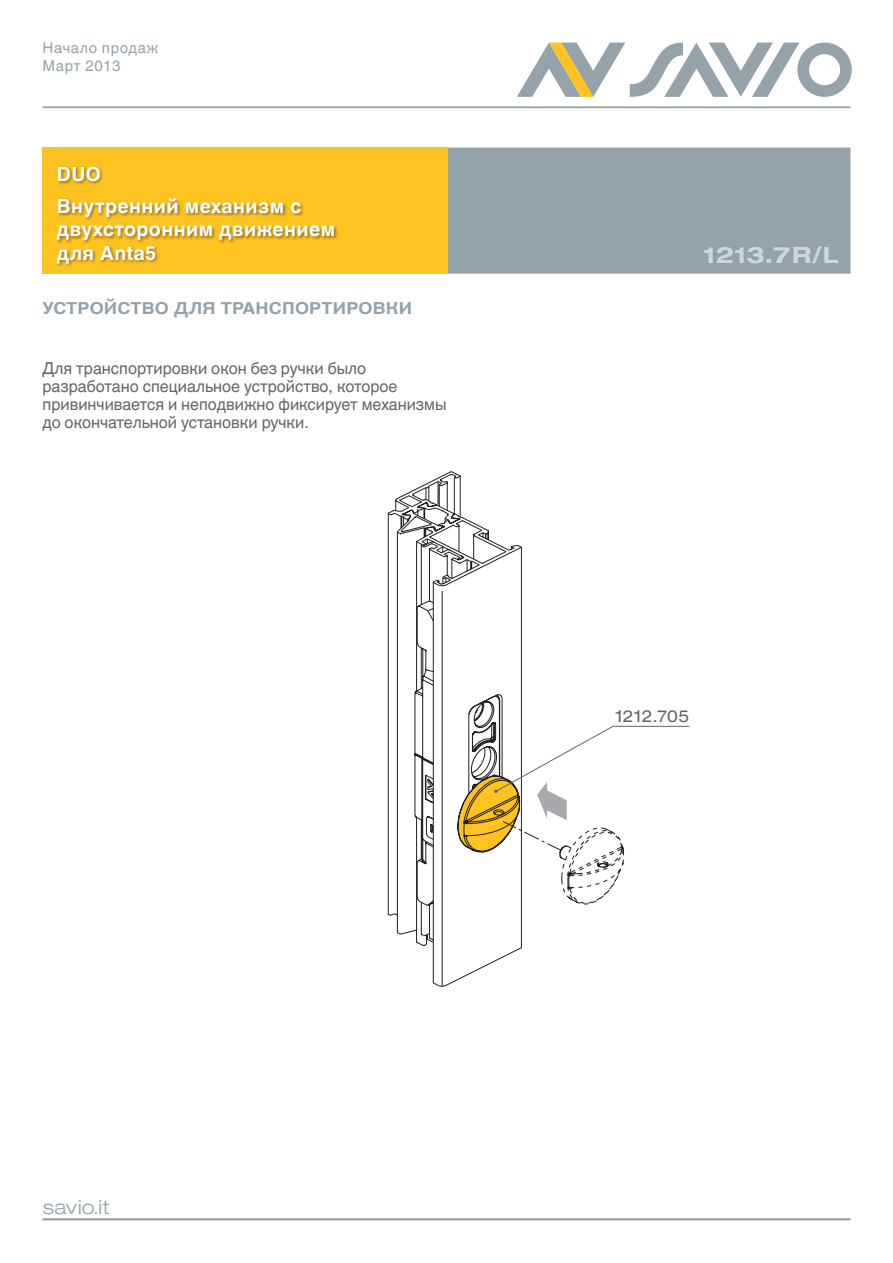
<style>
.page{position:relative;width:893px;height:1263px;background:#fff}
.page>*{position:absolute;margin:0;border:0;box-sizing:border-box;transform-origin:0 0}
.t1{font:700 expanded 22.5px "Helvetica Neue LT Std";color:#d0d6db}
.t2{font:700 19.5px/23.4px "Helvetica World";letter-spacing:.02em;color:#fff}
.t3{font:300 expanded 19.5px "Helvetica Neue LT Std";letter-spacing:.02em;color:#94a2aa}
.t4{font:16.5px/18px "Helvetica World";color:#656568}
.t5{font:700 16.5px "Helvetica World";letter-spacing:.01em;color:#94a2aa;scale:1.1 1}
.t6{font:expanded 16.5px "Helvetica Neue LT Std";letter-spacing:.02em;color:#656568}
.t7{font:15px "Helvetica World";letter-spacing:.04em;color:#94a2aa}
</style>
<div class="page">
<div style="left:446px;top:148px;width:404px;height:126px;background:#94a2aa;border:2px solid #94a2aa"></div>
<svg style="left:517px;top:43px;width:335px;height:54px"></svg>
<hr style="left:43px;top:106px;width:807px;height:2px;background:#94a2aa">
<hr style="left:43px;top:1218px;width:807px;height:2px;background:#94a2aa">
<div style="left:43px;top:148px;width:405px;height:126px;background:#fec221"></div>
<svg style="left:388px;top:471px;width:134px;height:516px"></svg>
<svg style="left:399px;top:486px;width:120px;height:420px"></svg>
<svg style="left:441px;top:590px;width:183px;height:397px"></svg>
<svg style="left:458px;top:726px;width:232px;height:178px"></svg>
<div style="left:56px;top:166px;width:283px;height:102px;background:#231f20;opacity:.5"></div>
<p class="t7" style="left:43px;top:39px;width:117px">Начало продаж</p>
<p class="t7" style="left:43px;top:57px;width:80px">Март 2013</p>
<p class="t2" style="left:57px;top:162px;width:46px">DUO</p>
<p class="t2" style="left:57px;top:194px;width:280px">Внутренний механизм с двухсторонним движением</p>
<p class="t2" style="left:57px;top:241px;width:101px">для Anta5</p>
<p class="t5" style="left:43px;top:299px;width:338px">УСТРОЙСТВО ДЛЯ ТРАНСПОРТИРОВКИ</p>
<p class="t4" style="left:43px;top:360px;width:405px">Для транспортировки окон без ручки было разработано специальное устройство, которое привинчивается и неподвижно фиксирует механизмы до окончательной установки ручки.</p>
<p class="t1" style="left:703px;top:241px;width:137px">1213.7R/L</p>
<p class="t6" style="left:616px;top:706px;width:75px">1212.705</p>
<p class="t3" style="left:43px;top:1195px;width:68px">savio.it</p>
</div>
